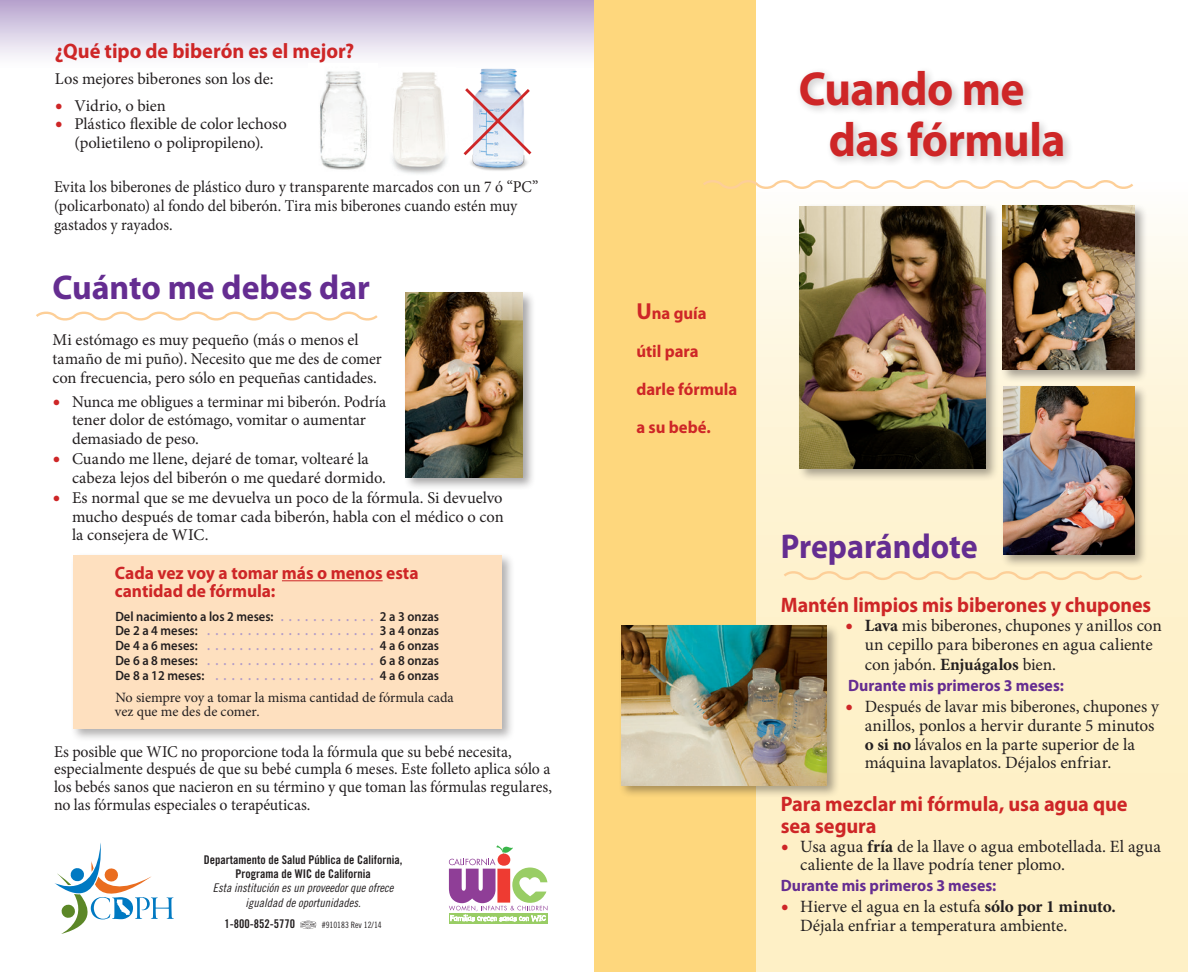
<style>
.page{position:relative;width:1188px;height:972px;background:#fff}
.page>*{position:absolute;margin:0;border:0;box-sizing:border-box;transform-origin:0 0}
.Brochure_Title{font:700 48px/51px "Myriad Pro";letter-spacing:-.01em;color:#ce2627;scale:.95 1}
.Main_Heading{font:700 34.5px "Myriad Pro";color:#652d91}
.Main_Heading-2{font:700 34.5px "Myriad Pro";color:#652d91;scale:.93 1}
.Red_bold_Sub_heading{font:700 21px/21.8px "Myriad Pro";letter-spacing:-.005em;color:#ce2627}
.Red_bold_Sub_heading-2{font:700 21px "Myriad Pro";letter-spacing:-.005em;color:#ce2627;scale:.95 1}
.Red_bold_Sub_heading-3{font:700 18px/18px "Myriad Pro";letter-spacing:-.005em;color:#ce2627}
.Bullet_text{font:17.25px/18.8px "Minion Pro";letter-spacing:-.005em;color:#231f20}
.t1{font:700 17.25px/37.8px "Myriad Pro";color:#ce2627}
.Bullet_text-2{font:16.5px/18.5px "Minion Pro";letter-spacing:-.005em;color:#231f20}
.Body_text{font:16.5px/17.7px "Minion Pro";letter-spacing:-.005em;color:#231f20;scale:.96 1}
.Body_text-2{font:16.5px/18.8px "Minion Pro";letter-spacing:-.005em;color:#231f20;scale:.95 1}
.Body_text-3{font:16.5px "Minion Pro";letter-spacing:-.005em;color:#231f20}
.Until_I_am_3_months{font:700 16.5px "Myriad Pro";color:#652d91;scale:.96 1}
.Bullet_text-3{font:700 16.5px "Myriad Pro";color:#652d91;scale:.96 1}
.t2{font:14.25px/13.5px "Minion Pro";color:#231f20}
.t3{font:600 13.5px "Myriad Pro";color:#231f20;scale:.93 1}
.t4{font:12px/14.4px "Trade Gothic Bold Cond Twenty";color:#231f20;text-align:center}
.t5{font:8.7px "Trade Gothic Cond Eighteen";color:#231f20}
.s1{font-size:21px;color:#ce2627}
.s2{font-family:"Trade Gothic Cond Eighteen Obl"}
.s3{font-size:23.25px}
.s4{font-weight:700}
</style>
<div class="page">
<div style="left:0;top:0;width:599px;height:69px;background:linear-gradient(to bottom,#b7a4ce,#fff)"></div>
<div style="left:70px;top:552px;width:446px;height:190px;background:#231f20;opacity:.35"></div>
<div style="left:73px;top:555px;width:429px;height:173px;background:#fee0bf"></div>
<div style="left:594px;top:178px;width:594px;height:794px;background:linear-gradient(to bottom,#fefaee,#feedbb)"></div>
<div style="left:594px;top:0;width:162px;height:972px;background:#fed77d"></div>
<div style="left:797px;top:203px;width:202px;height:279px;background:#231f20;opacity:.4"></div>
<img style="left:800px;top:206px;width:185px;height:262px">
<div style="left:795px;top:66px;width:280px;height:102px;background:#231f20;opacity:.25"></div>
<hr style="left:282px;top:580px;width:101px;height:1px;background:#ce2627">
<div style="left:619px;top:623px;width:221px;height:176px;background:#231f20;opacity:.4"></div>
<img style="left:621px;top:626px;width:205px;height:159px">
<svg style="left:781px;top:568px;width:364px;height:15px;background:#fdebc4"></svg>
<svg style="left:36px;top:311px;width:342px;height:10px"></svg>
<div style="left:403px;top:290px;width:133px;height:201px;background:#231f20;opacity:.4"></div>
<img style="left:406px;top:293px;width:116px;height:184px">
<div style="left:1000px;top:384px;width:149px;height:184px;background:#231f20;opacity:.4"></div>
<img style="left:1003px;top:387px;width:132px;height:168px">
<div style="left:1000px;top:203px;width:148px;height:180px;background:#231f20;opacity:.4"></div>
<img style="left:1003px;top:206px;width:131px;height:163px">
<img style="left:309px;top:64px;width:69px;height:106px">
<img style="left:382px;top:68px;width:74px;height:106px">
<img style="left:461px;top:63px;width:73px;height:108px">
<svg style="left:461px;top:85px;width:73px;height:73px"></svg>
<svg style="left:703px;top:178px;width:433px;height:14px"></svg>
<svg style="left:54px;top:843px;width:120px;height:91px"></svg>
<svg style="left:449px;top:921px;width:98px;height:3px"></svg>
<svg style="left:449px;top:845px;width:98px;height:76px"></svg>
<svg style="left:301px;top:921px;width:15px;height:8px"></svg>
<p class="Red_bold_Sub_heading" style="left:55px;top:39px;width:301px">¿Qué tipo de biberón es el mejor?</p>
<p class="Body_text-3" style="left:55px;top:68px;width:220px">Los mejores biberones son los de:</p>
<p class="Bullet_text-2" style="left:55px;top:97px;width:112px"><span class="s1">•</span> Vidrio, o bien</p>
<p class="Bullet_text-2" style="left:55px;top:114px;width:233px;text-align:center"><span class="s1">•</span> Plástico flexible de color lechoso (polietileno o polipropileno).</p>
<p class="Body_text-2" style="left:54px;top:178px;width:512px">Evita los biberones de plástico duro y transparente marcados con un 7 ó “PC” (policarbonato) al fondo del biberón. Tira mis biberones cuando estén muy gastados y rayados.</p>
<p class="Main_Heading" style="left:53px;top:265px;width:319px">Cuánto me debes dar</p>
<p class="Bullet_text-2" style="left:53px;top:331px;width:331px">Mi estómago es muy pequeño (más o menos el tamaño de mi puño). Necesito que me des de comer con frecuencia, pero sólo en pequeñas cantidades.</p>
<p class="Bullet_text-2" style="left:72px;top:392px;width:316px;text-indent:-20px"><span class="s1">•</span> Nunca me obligues a terminar mi biberón. Podría tener dolor de estómago, vomitar o aumentar demasiado de peso.</p>
<p class="Bullet_text-2" style="left:72px;top:450px;width:315px;text-indent:-20px"><span class="s1">•</span> Cuando me llene, dejaré de tomar, voltearé la cabeza lejos del biberón o me quedaré dormido.</p>
<p class="Bullet_text-2" style="left:72px;top:489px;width:433px;text-align:justify;text-indent:-20px"><span class="s1">•</span> Es normal que se me devuelva un poco de la fórmula. Si devuelvo mucho después de tomar cada biberón, habla con el médico o con la consejera de WIC.</p>
<p class="Red_bold_Sub_heading-3" style="left:115px;top:563px;width:305px">Cada vez voy a tomar más o menos esta cantidad de fórmula:</p>
<p class="t3" style="left:115px;top:608px;width:172px">Del nacimiento a los 2 meses:</p>
<p class="t3" style="left:380px;top:608px;width:65px">2 a 3 onzas</p>
<p class="t3" style="left:115px;top:622px;width:90px">De 2 a 4 meses:</p>
<p class="t3" style="left:380px;top:622px;width:65px">3 a 4 onzas</p>
<p class="t3" style="left:115px;top:637px;width:90px">De 4 a 6 meses:</p>
<p class="t3" style="left:380px;top:637px;width:65px">4 a 6 onzas</p>
<p class="t3" style="left:115px;top:652px;width:90px">De 6 a 8 meses:</p>
<p class="t3" style="left:380px;top:652px;width:65px">6 a 8 onzas</p>
<p class="t3" style="left:115px;top:666px;width:97px">De 8 a 12 meses:</p>
<p class="t3" style="left:380px;top:666px;width:65px">4 a 6 onzas</p>
<p class="t2" style="left:115px;top:691px;width:340px">No siempre voy a tomar la misma cantidad de fórmula cada vez que me des de comer.</p>
<p class="Body_text" style="left:54px;top:743px;width:520px">Es posible que WIC no proporcione toda la fórmula que su bebé necesita, especialmente después de que su bebé cumpla 6 meses. Este folleto aplica sólo a los bebés sanos que nacieron en su término y que toman las fórmulas regulares, no las fórmulas especiales o terapéuticas.</p>
<p class="t4" style="left:204px;top:852px;width:200px">Departamento de Salud Pública de California, Programa de WIC de California<br><span class="s2">Esta institución es un proveedor que ofrece igualdad de oportunidades.</span></p>
<p class="t4" style="left:225px;top:917px;width:72px">1-800-852-5770</p>
<p class="t5" style="left:322px;top:920px;width:62px">#910183 Rev 12/14</p>
<p class="Brochure_Title" style="left:829px;top:62px;width:251px;text-indent:-30px">Cuando me das fórmula</p>
<p class="t1" style="left:636px;top:294px;width:102px"><span class="s3">U</span>na guía<br>útil para darle fórmula a su bebé.</p>
<p class="Main_Heading-2" style="left:781px;top:524px;width:213px">Preparándote</p>
<p class="Red_bold_Sub_heading-2" style="left:781px;top:591px;width:392px">Mantén limpios mis biberones y chupones</p>
<p class="Bullet_text" style="left:865px;top:616px;width:299px;text-indent:-20px"><span class="s1">•</span> <span class="s4">Lava</span> mis biberones, chupones y anillos con un cepillo para biberones en agua caliente</p>
<p class="Bullet_text" style="left:865px;top:656px;width:193px">con jabón. <span class="s4">Enjuágalos</span> bien.</p>
<p class="Until_I_am_3_months" style="left:848px;top:675px;width:226px">Durante mis primeros 3 meses:</p>
<p class="Bullet_text" style="left:865px;top:697px;width:296px;text-indent:-20px"><span class="s1">•</span> Después de lavar mis biberones, chupones y anillos, ponlos a hervir durante 5 minutos <span class="s4">o si no</span> lávalos en la parte superior de la máquina lavaplatos. Déjalos enfriar.</p>
<p class="Red_bold_Sub_heading" style="left:781px;top:793px;width:348px">Para mezclar mi fórmula, usa agua que sea segura</p>
<p class="Bullet_text" style="left:800px;top:837px;width:362px;text-indent:-20px"><span class="s1">•</span> Usa agua <span class="s4">fría</span> de la llave o agua embotellada. El agua caliente de la llave podría tener plomo.</p>
<p class="Bullet_text-3" style="left:781px;top:875px;width:226px">Durante mis primeros 3 meses:</p>
<p class="Bullet_text" style="left:800px;top:897px;width:317px;text-indent:-20px"><span class="s1">•</span> Hierve el agua en la estufa <span class="s4">sólo por 1 minuto.<br></span>Déjala enfriar a temperatura ambiente.</p>
</div>
